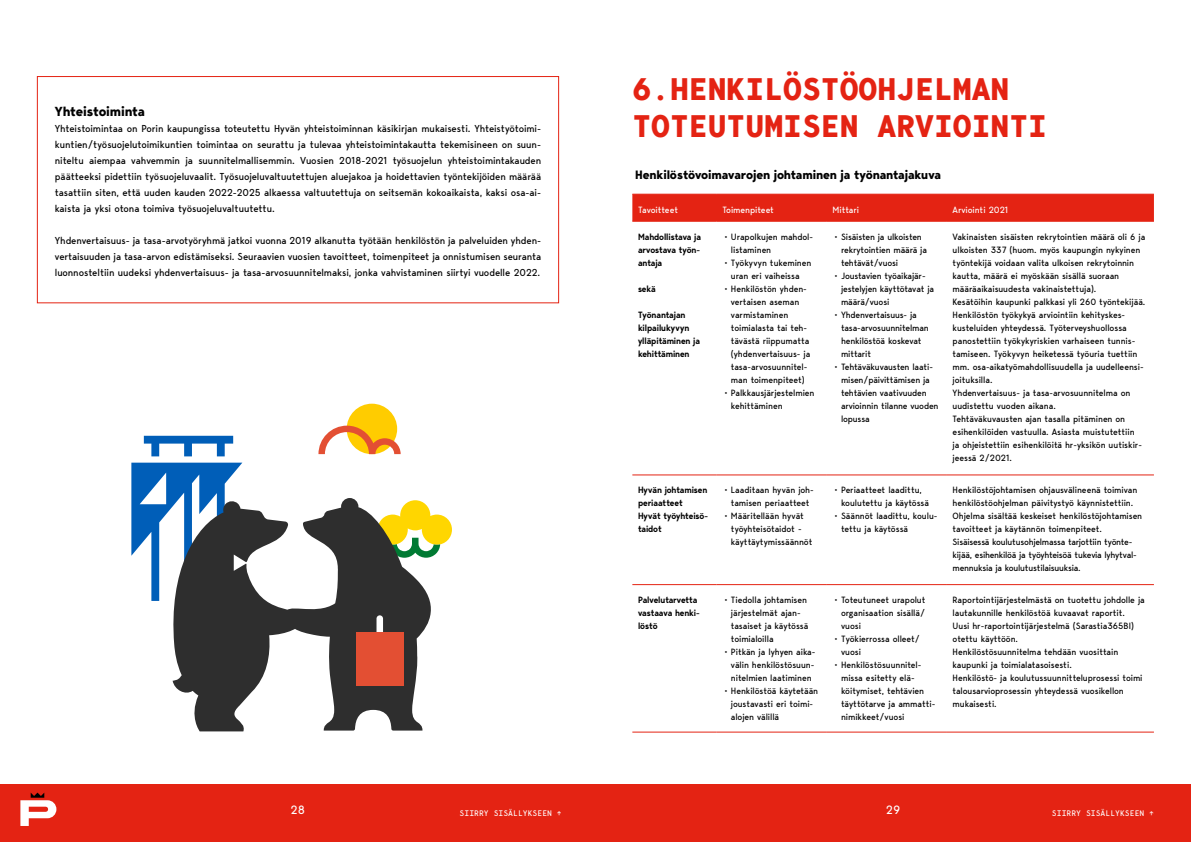
<style>
.page{position:relative;width:1191px;height:842px;background:#fff}
.page>*{position:absolute;margin:0;border:0;box-sizing:border-box;transform-origin:0 0}
.Otsikko_1{font:700 31px/37.2px "Bergen Mono";color:#e42313}
.Otsikko_2{font:700 13px "Bergen Text";letter-spacing:-.01em;color:#000}
.taulukko_otsikot{font:700 12px "Bergen Text";letter-spacing:-.01em;color:#000}
.t1{font:12px "Bergen Mono";color:#fff}
.Leipis{font:10px/16px "Bergen Text";letter-spacing:-.01em;color:#000;text-align:justify}
.taulukot{font:9px/13px "Bergen Text";letter-spacing:-.01em;color:#000}
.taulukot-2{font:600 9px/13px "Bergen Text";letter-spacing:-.01em;color:#000}
.taulukot-3{font:9px/13px "Bergen Text";letter-spacing:-.03em;color:#000}
.taulukot-4{font:9px "Bergen Text";letter-spacing:-.01em;color:#fff}
.t2{font:8px "Bergen Mono";color:#fff}
</style>
<div class="page">
<div style="left:0;top:784px;width:1191px;height:58px;background:#e42313"></div>
<svg style="left:20px;top:793px;width:36px;height:33px"></svg>
<div style="left:632px;top:195px;width:522px;height:26px;background:#e42313"></div>
<hr style="left:632px;top:194px;width:84px;height:1px;background:#e42313">
<hr style="left:716px;top:194px;width:111px;height:1px;background:#e42313">
<hr style="left:827px;top:194px;width:120px;height:1px;background:#e42313">
<hr style="left:947px;top:194px;width:207px;height:1px;background:#e42313">
<hr style="left:632px;top:221px;width:84px;height:1px;background:#e42313">
<hr style="left:716px;top:221px;width:111px;height:1px;background:#e42313">
<hr style="left:827px;top:221px;width:120px;height:1px;background:#e42313">
<hr style="left:947px;top:221px;width:207px;height:1px;background:#e42313">
<hr style="left:632px;top:474px;width:84px;height:1px;background:#e42313">
<hr style="left:716px;top:474px;width:111px;height:1px;background:#e42313">
<hr style="left:827px;top:474px;width:120px;height:1px;background:#e42313">
<hr style="left:947px;top:474px;width:207px;height:1px;background:#e42313">
<hr style="left:632px;top:584px;width:84px;height:1px;background:#e42313">
<hr style="left:716px;top:584px;width:111px;height:1px;background:#e42313">
<hr style="left:827px;top:584px;width:120px;height:1px;background:#e42313">
<hr style="left:947px;top:584px;width:207px;height:1px;background:#e42313">
<hr style="left:632px;top:732px;width:84px;height:1px;background:#e42313">
<hr style="left:716px;top:732px;width:111px;height:1px;background:#e42313">
<hr style="left:827px;top:732px;width:120px;height:1px;background:#e42313">
<hr style="left:947px;top:732px;width:207px;height:1px;background:#e42313">
<div style="left:37px;top:76px;width:522px;height:227px;border:1px solid #e42313"></div>
<svg style="left:144px;top:436px;width:89px;height:20px"></svg>
<svg style="left:131px;top:463px;width:321px;height:268px"></svg>
<div style="left:347px;top:404px;width:50px;height:50px;background:#fc0;border-radius:50%"></div>
<svg style="left:318px;top:426px;width:83px;height:28px"></svg>
<p class="Otsikko_2" style="left:55px;top:102px;width:91px">Yhteistoiminta</p>
<p class="Leipis" style="left:55px;top:120px;width:488px">Yhteistoimintaa on Porin kaupungissa toteutettu Hyvän yhteistoiminnan käsikirjan mukaisesti. Yhteistyötoimi&shy;kuntien/työsuojelutoimikuntien toimintaa on seurattu ja tulevaa yhteistoimintakautta tekemisineen on suun&shy;niteltu aiempaa vahvemmin ja suunnitelmallisemmin. Vuosien 2018-2021 työsuojelun yhteistoimintakauden päätteeksi pidettiin työsuojeluvaalit. Työsuojeluvaltuutettujen aluejakoa ja hoidettavien työntekijöiden määrää tasattiin siten, että uuden kauden 2022-2025 alkaessa valtuutettuja on seitsemän kokoaikaista, kaksi osa-ai&shy;kaista ja yksi otona toimiva työsuojeluvaltuutettu.</p>
<p class="Leipis" style="left:55px;top:232px;width:488px">Yhdenvertaisuus- ja tasa-arvotyöryhmä jatkoi vuonna 2019 alkanutta työtään henkilöstön ja palveluiden yhden&shy;vertaisuuden ja tasa-arvon edistämiseksi. Seuraavien vuosien tavoitteet, toimenpiteet ja onnistumisen seuranta luonnosteltiin uudeksi yhdenvertaisuus- ja tasa-arvosuunnitelmaksi, jonka vahvistaminen siirtyi vuodelle 2022.</p>
<p class="Otsikko_1" style="left:632px;top:70px;width:416px">6.HENKILÖSTÖOHJELMAN<br>TOTEUTUMISEN ARVIOINTI</p>
<p class="taulukko_otsikot" style="left:635px;top:166px;width:307px">Henkilöstövoimavarojen johtaminen ja työnantajakuva</p>
<p class="taulukot-4" style="left:638px;top:203px;width:42px">Tavoitteet</p>
<p class="taulukot-4" style="left:722px;top:203px;width:53px">Toimenpiteet</p>
<p class="taulukot-4" style="left:832px;top:203px;width:28px">Mittari</p>
<p class="taulukot-4" style="left:952px;top:203px;width:57px">Arviointi 2021</p>
<p class="taulukot-2" style="left:638px;top:230px;width:65px">Mahdollistava ja</p>
<p class="taulukot-2" style="left:638px;top:243px;width:63px">arvostava työn&shy;antaja</p>
<p class="taulukot-2" style="left:638px;top:282px;width:19px">sekä</p>
<p class="taulukot-2" style="left:638px;top:308px;width:63px">Työnantajan kilpailukyvyn ylläpitäminen ja kehittäminen</p>
<p class="taulukot" style="left:731px;top:230px;width:84px;text-indent:-9px">• Urapolkujen mahdol&shy;listaminen</p>
<p class="taulukot" style="left:722px;top:256px;width:90px;text-align:center">• Työkyvyn tukeminen uran eri vaiheissa</p>
<p class="taulukot" style="left:731px;top:282px;width:81px;text-indent:-9px">• Henkilöstön yhden&shy;vertaisen aseman varmistaminen toimialasta tai teh&shy;tävästä riippumatta (yhdenvertaisuus- ja tasa-arvosuunnitel&shy;man toimenpiteet)</p>
<p class="taulukot" style="left:731px;top:386px;width:85px;text-indent:-9px">• Palkkausjärjestelmien kehittäminen</p>
<p class="taulukot" style="left:841px;top:230px;width:87px;text-indent:-9px">• Sisäisten ja ulkoisten rekrytointien määrä ja tehtävät/vuosi</p>
<p class="taulukot" style="left:841px;top:269px;width:95px;text-indent:-9px">• Joustavien työaikajär&shy;jestelyjen käyttötavat ja määrä/vuosi</p>
<p class="taulukot" style="left:841px;top:308px;width:89px;text-indent:-9px">• Yhdenvertaisuus- ja tasa-arvosuunnitelman henkilöstöä koskevat mittarit</p>
<p class="taulukot" style="left:841px;top:360px;width:99px;text-indent:-9px">• Tehtäväkuvausten laati&shy;misen/päivittämisen ja tehtävien vaativuuden arvioinnin tilanne vuoden lopussa</p>
<p class="taulukot" style="left:952px;top:230px;width:194px">Vakinaisten sisäisten rekrytointien määrä oli 6 ja ulkoisten 337 (huom. myös kaupungin nykyinen työntekijä voidaan valita ulkoisen rekrytoinnin kautta, määrä ei myöskään sisällä suoraan määräaikaisuudesta vakinaistettuja).</p>
<p class="taulukot" style="left:952px;top:295px;width:194px">Kesätöihin kaupunki palkkasi yli 260 työntekijää.</p>
<p class="taulukot" style="left:952px;top:308px;width:192px">Henkilöstön työkykyä arviointiin kehityskes&shy;kusteluiden yhteydessä. Työterveyshuollossa panostettiin työkykyriskien varhaiseen tunnis&shy;tamiseen. Työkyvyn heiketessä työuria tuettiin mm. osa-aikatyömahdollisuudella ja uudelleensi&shy;joituksilla.</p>
<p class="taulukot" style="left:952px;top:386px;width:179px">Yhdenvertaisuus- ja tasa-arvosuunnitelma on uudistettu vuoden aikana.</p>
<p class="taulukot" style="left:952px;top:412px;width:191px">Tehtäväkuvausten ajan tasalla pitäminen on esihenkilöiden vastuulla. Asiasta muistutettiin ja ohjeistettiin esihenkilöitä hr-yksikön uutiskir&shy;jeessä 2/2021.</p>
<p class="taulukot-2" style="left:638px;top:484px;width:71px">Hyvän johtamisen</p>
<p class="taulukot-2" style="left:638px;top:497px;width:46px">periaatteet</p>
<p class="taulukot-2" style="left:638px;top:510px;width:71px">Hyvät työyhteisö&shy;taidot</p>
<p class="taulukot" style="left:722px;top:484px;width:93px;text-align:center">• Laaditaan hyvän joh&shy;tamisen periaatteet</p>
<p class="taulukot" style="left:731px;top:510px;width:83px;text-indent:-9px">• Määritellään hyvät työyhteisötaidot - käyttäytymissäännöt</p>
<p class="taulukot-2" style="left:638px;top:593px;width:63px">Palvelutarvetta vastaava henki&shy;löstö</p>
<p class="taulukot" style="left:731px;top:593px;width:79px;text-indent:-9px">• Tiedolla johtamisen järjestelmät ajan&shy;tasaiset ja käytössä toimialoilla</p>
<p class="taulukot" style="left:731px;top:645px;width:86px;text-indent:-9px">• Pitkän ja lyhyen aika&shy;välin henkilöstösuun&shy;nitelmien laatiminen</p>
<p class="taulukot" style="left:731px;top:684px;width:89px;text-indent:-9px">• Henkilöstöä käytetään joustavasti eri toimi&shy;alojen välillä</p>
<p class="taulukot" style="left:841px;top:484px;width:89px;text-indent:-9px">• Periaatteet laadittu, koulutettu ja käytössä</p>
<p class="taulukot" style="left:841px;top:510px;width:98px;text-indent:-9px">• Säännöt laadittu, koulu&shy;tettu ja käytössä</p>
<p class="taulukot" style="left:841px;top:593px;width:86px;text-align:justify;text-indent:-9px">• Toteutuneet urapolut organisaation sisällä/ vuosi</p>
<p class="taulukot" style="left:841px;top:632px;width:80px;text-indent:-9px">• Työkierrossa olleet/ vuosi</p>
<p class="taulukot" style="left:841px;top:658px;width:96px;text-indent:-9px">• Henkilöstösuunnitel&shy;missa esitetty elä&shy;köitymiset, tehtävien täyttötarve ja ammatti&shy;nimikkeet/vuosi</p>
<p class="taulukot" style="left:952px;top:484px;width:191px">Henkilöstöjohtamisen ohjausvälineenä toimivan henkilöstöohjelman päivitystyö käynnistettiin.<br>Ohjelma sisältää keskeiset henkilöstöjohtamisen tavoitteet ja käytännön toimenpiteet.</p>
<p class="taulukot-3" style="left:952px;top:536px;width:186px">Sisäisessä koulutusohjelmassa tarjottiin työnte&shy;kijää, esihenkilöä ja työyhteisöä tukevia lyhytval&shy;mennuksia ja koulutustilaisuuksia.</p>
<p class="taulukot" style="left:952px;top:593px;width:194px">Raportointijärjestelmästä on tuotettu johdolle ja lautakunnille henkilöstöä kuvaavat raportit.</p>
<p class="taulukot" style="left:952px;top:619px;width:183px">Uusi hr-raportointijärjestelmä (Sarastia365BI) otettu käyttöön.</p>
<p class="taulukot" style="left:952px;top:645px;width:167px">Henkilöstösuunnitelma tehdään vuosittain kaupunki ja toimialatasoisesti.</p>
<p class="taulukot" style="left:952px;top:671px;width:191px">Henkilöstö- ja koulutussuunnitteluprosessi toimi talousarvioprosessin yhteydessä vuosikellon mukaisesti.</p>
<h3 class="t1" style="left:290px;top:801px;width:16px">28</h3>
<p class="t2" style="left:459px;top:808px;width:104px">SIIRRY SISÄLLYKSEEN ↑</p>
<h3 class="t1" style="left:886px;top:801px;width:16px">29</h3>
<p class="t2" style="left:1052px;top:808px;width:104px">SIIRRY SISÄLLYKSEEN ↑</p>
</div>
